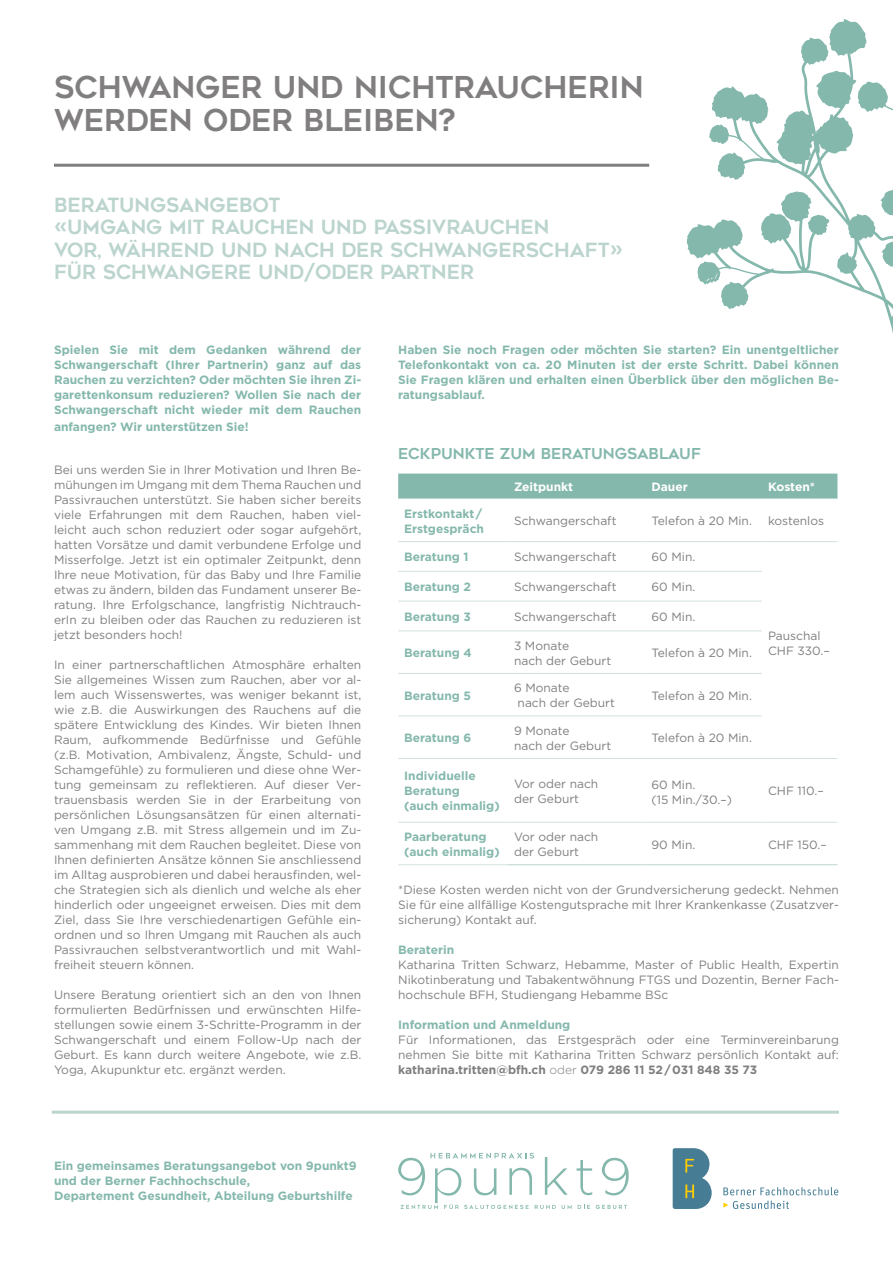
<style>
.page{position:relative;width:893px;height:1263px;background:#fff}
.page>*{position:absolute;margin:0;border:0;box-sizing:border-box;transform-origin:0 0}
.t1{font:30px/33px "Geometos";color:#817e7f}
.t2{font:19.5px/22.5px "Geometos";color:#bbd4ce}
.t3{font:15px "Geometos";color:#85b8ad}
.t4{font:12px/15px "Gotham";color:#817e7f}
.t5{font:700 12px/15px "Gotham";color:#85b8ad}
.t6{font:700 12px "Gotham";color:#fff}
.s1{font-weight:700}
.s2{font-weight:300}
</style>
<div class="page">
<svg style="left:398px;top:1153px;width:231px;height:56px"></svg>
<svg style="left:687px;top:19px;width:206px;height:314px"></svg>
<svg style="left:858px;top:82px;width:35px;height:32px"></svg>
<svg style="left:823px;top:219px;width:2px;height:6px"></svg>
<svg style="left:882px;top:241px;width:11px;height:27px"></svg>
<div style="left:398px;top:474px;width:439px;height:25px;background:#85b8ad"></div>
<hr style="left:398px;top:541px;width:110px;height:1px;background:#d3e2df">
<hr style="left:508px;top:541px;width:137px;height:1px;background:#d3e2df">
<hr style="left:645px;top:541px;width:117px;height:1px;background:#d3e2df">
<hr style="left:762px;top:541px;width:75px;height:1px;background:#d3e2df">
<hr style="left:398px;top:571px;width:110px;height:1px;background:#d3e2df">
<hr style="left:508px;top:571px;width:137px;height:1px;background:#d3e2df">
<hr style="left:645px;top:571px;width:117px;height:1px;background:#d3e2df">
<hr style="left:398px;top:601px;width:110px;height:1px;background:#d3e2df">
<hr style="left:508px;top:601px;width:137px;height:1px;background:#d3e2df">
<hr style="left:645px;top:601px;width:117px;height:1px;background:#d3e2df">
<hr style="left:398px;top:630px;width:110px;height:1px;background:#d3e2df">
<hr style="left:508px;top:630px;width:137px;height:1px;background:#d3e2df">
<hr style="left:645px;top:630px;width:117px;height:1px;background:#d3e2df">
<hr style="left:398px;top:673px;width:110px;height:1px;background:#d3e2df">
<hr style="left:508px;top:673px;width:137px;height:1px;background:#d3e2df">
<hr style="left:645px;top:673px;width:117px;height:1px;background:#d3e2df">
<hr style="left:398px;top:715px;width:110px;height:1px;background:#d3e2df">
<hr style="left:508px;top:715px;width:137px;height:1px;background:#d3e2df">
<hr style="left:645px;top:715px;width:117px;height:1px;background:#d3e2df">
<hr style="left:398px;top:758px;width:110px;height:1px;background:#d3e2df">
<hr style="left:508px;top:758px;width:137px;height:1px;background:#d3e2df">
<hr style="left:645px;top:758px;width:117px;height:1px;background:#d3e2df">
<hr style="left:762px;top:758px;width:75px;height:1px;background:#d3e2df">
<hr style="left:398px;top:822px;width:110px;height:1px;background:#d3e2df">
<hr style="left:508px;top:822px;width:137px;height:1px;background:#d3e2df">
<hr style="left:645px;top:822px;width:117px;height:1px;background:#d3e2df">
<hr style="left:762px;top:822px;width:75px;height:1px;background:#d3e2df">
<hr style="left:398px;top:864px;width:110px;height:1px;background:#d3e2df">
<hr style="left:508px;top:864px;width:137px;height:1px;background:#bbd4ce">
<hr style="left:645px;top:864px;width:117px;height:1px;background:#bbd4ce">
<hr style="left:762px;top:864px;width:75px;height:1px;background:#bbd4ce">
<hr style="left:54px;top:164px;width:595px;height:3px;background:#817e7f">
<svg style="left:723px;top:1187px;width:115px;height:8px"></svg>
<svg style="left:723px;top:1201px;width:66px;height:8px"></svg>
<svg style="left:673px;top:1148px;width:39px;height:61px;background:#638f9a"></svg>
<hr style="left:52px;top:1111px;width:787px;height:3px;background:#bbd4ce">
<h1 class="t1" style="left:54px;top:71px;width:591px">SCHWANGER UND NICHTRAUCHERIN<br>WERDEN ODER BLEIBEN?</h1>
<h2 class="t2" style="left:54px;top:193px;width:570px">BERATUNGSANGEBOT<br>«UMGANG MIT RAUCHEN UND PASSIVRAUCHEN<br>VOR, WÄHREND UND NACH DER SCHWANGERSCHAFT» FÜR SCHWANGERE UND/ODER PARTNER</h2>
<p class="t5" style="left:54px;top:342px;width:309px;text-align:justify">Spielen Sie mit dem Gedanken während der Schwangerschaft (Ihrer Partnerin) ganz auf das Rauchen zu verzichten? Oder möchten Sie ihren Zi&shy;garettenkonsum reduzieren? Wollen Sie nach der Schwangerschaft nicht wieder mit dem Rauchen</p>
<p class="t5" style="left:54px;top:419px;width:196px">anfangen? Wir unterstützen Sie!</p>
<p class="t4" style="left:54px;top:462px;width:309px;text-align:justify">Bei uns werden Sie in Ihrer Motivation und Ihren Be&shy;mühungen im Umgang mit dem Thema Rauchen und Passivrauchen unterstützt. Sie haben sicher bereits viele Erfahrungen mit dem Rauchen, haben viel&shy;leicht auch schon reduziert oder sogar aufgehört, hatten Vorsätze und damit verbundene Erfolge und Misserfolge. Jetzt ist ein optimaler Zeitpunkt, denn Ihre neue Motivation, für das Baby und Ihre Familie etwas zu ändern, bilden das Fundament unserer Be&shy;ratung. Ihre Erfolgschance, langfristig Nichtrauch&shy;erIn zu bleiben oder das Rauchen zu reduzieren ist jetzt besonders hoch!</p>
<p class="t4" style="left:54px;top:657px;width:309px;text-align:justify">In einer partnerschaftlichen Atmosphäre erhalten Sie allgemeines Wissen zum Rauchen, aber vor al&shy;lem auch Wissenswertes, was weniger bekannt ist, wie z.B. die Auswirkungen des Rauchens auf die spätere Entwicklung des Kindes. Wir bieten Ihnen Raum, aufkommende Bedürfnisse und Gefühle (z.B. Motivation, Ambivalenz, Ängste, Schuld- und Schamgefühle) zu formulieren und diese ohne Wer&shy;tung gemeinsam zu reflektieren. Auf dieser Ver&shy;trauensbasis werden Sie in der Erarbeitung von persönlichen Lösungsansätzen für einen alternati&shy;ven Umgang z.B. mit Stress allgemein und im Zu&shy;sammenhang mit dem Rauchen begleitet. Diese von Ihnen definierten Ansätze können Sie anschliessend im Alltag ausprobieren und dabei herausfinden, wel&shy;che Strategien sich als dienlich und welche als eher hinderlich oder ungeeignet erweisen. Dies mit dem Ziel, dass Sie Ihre verschiedenartigen Gefühle ein&shy;ordnen und so Ihren Umgang mit Rauchen als auch Passivrauchen selbstverantwortlich und mit Wahl&shy;freiheit steuern können.</p>
<p class="t4" style="left:54px;top:987px;width:309px;text-align:justify">Unsere Beratung orientiert sich an den von Ihnen formulierten Bedürfnissen und erwünschten Hilfe&shy;stellungen sowie einem 3-Schritte-Programm in der Schwangerschaft und einem Follow-Up nach der Geburt. Es kann durch weitere Angebote, wie z.B.<br>Yoga, Akupunktur etc. ergänzt werden.</p>
<p class="t5" style="left:54px;top:1158px;width:304px">Ein gemeinsames Beratungsangebot von 9punkt9 und der Berner Fachhochschule,<br>Departement Gesundheit, Abteilung Geburtshilfe</p>
<p class="t5" style="left:398px;top:342px;width:442px;text-align:justify">Haben Sie noch Fragen oder möchten Sie starten? Ein unentgeltlicher Telefonkontakt von ca. 20 Minuten ist der erste Schritt. Dabei können Sie Fragen klären und erhalten einen Überblick über den möglichen Be&shy;ratungsablauf.</p>
<p class="t3" style="left:398px;top:445px;width:304px">ECKPUNKTE ZUM BERATUNGSABLAUF</p>
<p class="t6" style="left:514px;top:480px;width:61px">Zeitpunkt</p>
<p class="t6" style="left:651px;top:480px;width:38px">Dauer</p>
<p class="t6" style="left:768px;top:480px;width:48px">Kosten*</p>
<p class="t5" style="left:404px;top:506px;width:81px">Erstkontakt/<br>Erstgespräch</p>
<p class="t4" style="left:514px;top:513px;width:104px">Schwangerschaft</p>
<p class="t4" style="left:651px;top:513px;width:102px">Telefon à 20 Min.</p>
<p class="t4" style="left:768px;top:513px;width:58px">kostenlos</p>
<p class="t5" style="left:404px;top:549px;width:66px">Beratung 1</p>
<p class="t4" style="left:514px;top:549px;width:104px">Schwangerschaft</p>
<p class="t4" style="left:651px;top:549px;width:45px">60 Min.</p>
<p class="t5" style="left:404px;top:579px;width:68px">Beratung 2</p>
<p class="t4" style="left:514px;top:579px;width:104px">Schwangerschaft</p>
<p class="t4" style="left:651px;top:579px;width:45px">60 Min.</p>
<p class="t5" style="left:404px;top:609px;width:68px">Beratung 3</p>
<p class="t4" style="left:514px;top:609px;width:104px">Schwangerschaft</p>
<p class="t4" style="left:651px;top:609px;width:45px">60 Min.</p>
<p class="t5" style="left:404px;top:645px;width:69px">Beratung 4</p>
<p class="t4" style="left:514px;top:638px;width:99px">3 Monate<br>nach der Geburt</p>
<p class="t4" style="left:651px;top:645px;width:102px">Telefon à 20 Min.</p>
<p class="t5" style="left:404px;top:687px;width:68px">Beratung 5</p>
<p class="t4" style="left:514px;top:680px;width:102px">6 Monate<br>nach der Geburt</p>
<p class="t4" style="left:651px;top:688px;width:102px">Telefon à 20 Min.</p>
<p class="t5" style="left:404px;top:730px;width:69px">Beratung 6</p>
<p class="t4" style="left:514px;top:723px;width:99px">9 Monate<br>nach der Geburt</p>
<p class="t4" style="left:651px;top:730px;width:102px">Telefon à 20 Min.</p>
<p class="t5" style="left:404px;top:768px;width:97px">Individuelle<br>Beratung<br>(auch einmalig)</p>
<p class="t4" style="left:514px;top:776px;width:86px">Vor oder nach der Geburt</p>
<p class="t4" style="left:651px;top:777px;width:82px">60 Min.<br>(15 Min./30.–)</p>
<p class="t4" style="left:768px;top:783px;width:57px">CHF 110.–</p>
<p class="t5" style="left:404px;top:829px;width:97px">Paarberatung (auch einmalig)</p>
<p class="t4" style="left:514px;top:829px;width:86px">Vor oder nach der Geburt</p>
<p class="t4" style="left:651px;top:836px;width:45px">90 Min.</p>
<p class="t4" style="left:768px;top:836px;width:60px">CHF 150.–</p>
<p class="t4" style="left:398px;top:882px;width:442px;text-align:justify">*Diese Kosten werden nicht von der Grundversicherung gedeckt. Nehmen Sie für eine allfällige Kostengutsprache mit Ihrer Krankenkasse (Zusatzver&shy;sicherung) Kontakt auf.</p>
<p class="t5" style="left:398px;top:942px;width:58px">Beraterin</p>
<p class="t4" style="left:398px;top:957px;width:442px;text-align:justify">Katharina Tritten Schwarz, Hebamme, Master of Public Health, Expertin Nikotinberatung und Tabakentwöhnung FTGS und Dozentin, Berner Fach&shy;hochschule BFH, Studiengang Hebamme BSc</p>
<p class="t5" style="left:398px;top:1017px;width:174px">Information und Anmeldung</p>
<p class="t4" style="left:398px;top:1032px;width:442px;text-align:justify">Für Informationen, das Erstgespräch oder eine Terminvereinbarung nehmen Sie bitte mit Katharina Tritten Schwarz persönlich Kontakt auf: <span class="s1">katharina.tritten@bfh.ch</span> <span class="s2">oder</span> <span class="s1">079 286 11 52/031 848 35 73</span></p>
<p class="t4" style="left:768px;top:628px;width:63px">Pauschal<br>CHF 330.–</p>
</div>
